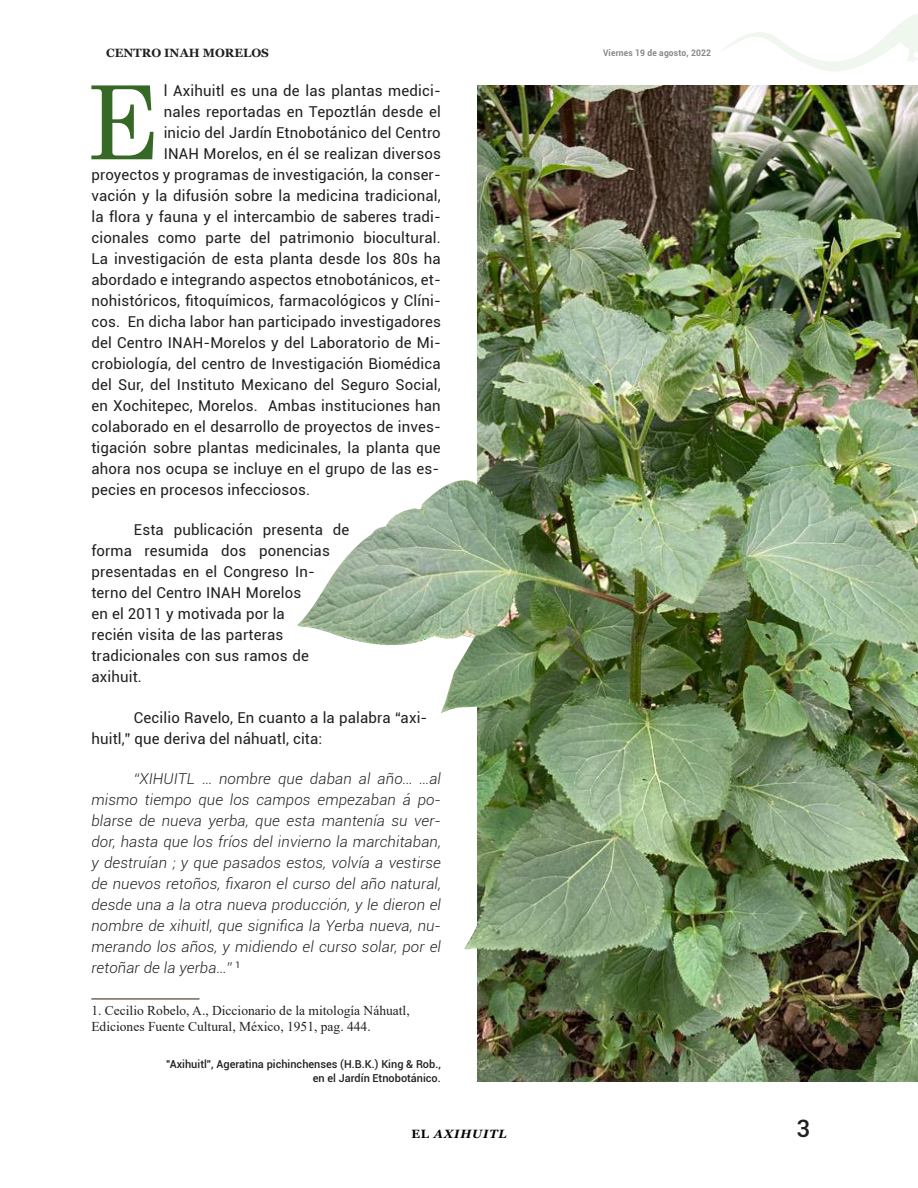
<style>
.page{position:relative;width:918px;height:1188px;background:#fff}
.page>*{position:absolute;margin:0;border:0;box-sizing:border-box;transform-origin:0 0}
.TEXTO_COMPLETO{font:102.3px "Century Schoolbook";color:#366926}
.t1{font:500 24px "Roboto";color:#231f20}
.TEXTO_COMPLETO-2{font:15px/21px "Roboto";letter-spacing:.01em;color:#231f20}
.TEXTO_COMPLETO-3{font:italic 300 15px/21px "Roboto";letter-spacing:.01em;color:#231f20;text-align:justify}
.Texto_nota_al{font:13.5px/16.2px "Times New Roman";color:#231f20}
.t2{font:700 12px "Georgia";color:#231f20}
.t3{font:italic 700 12px "Georgia";letter-spacing:.07em;color:#000001}
.t4{font:500 10.95px "Roboto";color:#231f20}
.t5{font:700 9px "Roboto";letter-spacing:.02em;color:#878787;scale:.94 1}
.s1{font-style:normal}
</style>
<div class="page">
<img style="left:477px;top:85px;width:441px;height:997px">
<img style="left:297px;top:480px;width:318px;height:471px">
<hr style="left:91px;top:999px;width:108px;height:1px;background:#7a6b59">
<svg style="left:722px;top:14px;width:196px;height:57px"></svg>
<p class="t2" style="left:106px;top:45px;width:164px">CENTRO INAH MORELOS</p>
<p class="t5" style="left:603px;top:47px;width:116px">Viernes 19 de agosto, 2022</p>
<p class="TEXTO_COMPLETO" style="left:85px;top:36px;width:75px">E</p>
<p class="TEXTO_COMPLETO-2" style="left:164px;top:80px;width:279px">l Axihuitl es una de las plantas medici-</p>
<p class="TEXTO_COMPLETO-2" style="left:164px;top:101px;width:279px">nales reportadas en Tepoztlán desde el</p>
<p class="TEXTO_COMPLETO-2" style="left:164px;top:122px;width:279px">inicio del Jardín Etnobotánico del Centro</p>
<p class="TEXTO_COMPLETO-2" style="left:164px;top:143px;width:279px">INAH Morelos, en él se realizan diversos</p>
<p class="TEXTO_COMPLETO-2" style="left:91px;top:164px;width:351px">proyectos y programas de investigación, la conser-</p>
<p class="TEXTO_COMPLETO-2" style="left:91px;top:185px;width:351px">vación y la difusión sobre la medicina tradicional,</p>
<p class="TEXTO_COMPLETO-2" style="left:91px;top:206px;width:351px">la flora y fauna y el intercambio de saberes tradi-</p>
<p class="TEXTO_COMPLETO-2" style="left:91px;top:227px;width:351px">cionales como parte del patrimonio biocultural.</p>
<p class="TEXTO_COMPLETO-2" style="left:91px;top:248px;width:351px">La investigación de esta planta desde los 80s ha</p>
<p class="TEXTO_COMPLETO-2" style="left:91px;top:269px;width:351px">abordado e integrando aspectos etnobotánicos, et-</p>
<p class="TEXTO_COMPLETO-2" style="left:91px;top:290px;width:351px">nohistóricos, fitoquímicos, farmacológicos y Clíni-</p>
<p class="TEXTO_COMPLETO-2" style="left:91px;top:311px;width:351px">cos. En dicha labor han participado investigadores</p>
<p class="TEXTO_COMPLETO-2" style="left:91px;top:332px;width:351px">del Centro INAH-Morelos y del Laboratorio de Mi-</p>
<p class="TEXTO_COMPLETO-2" style="left:91px;top:353px;width:351px">crobiología, del centro de Investigación Biomédica</p>
<p class="TEXTO_COMPLETO-2" style="left:91px;top:374px;width:351px">del Sur, del Instituto Mexicano del Seguro Social,</p>
<p class="TEXTO_COMPLETO-2" style="left:91px;top:395px;width:351px">en Xochitepec, Morelos. Ambas instituciones han</p>
<p class="TEXTO_COMPLETO-2" style="left:91px;top:416px;width:351px">colaborado en el desarrollo de proyectos de inves-</p>
<p class="TEXTO_COMPLETO-2" style="left:91px;top:437px;width:351px">tigación sobre plantas medicinales, la planta que</p>
<p class="TEXTO_COMPLETO-2" style="left:91px;top:458px;width:350px">ahora nos ocupa se incluye en el grupo de las es-</p>
<p class="TEXTO_COMPLETO-2" style="left:91px;top:479px;width:220px">pecies en procesos infecciosos.</p>
<p class="TEXTO_COMPLETO-2" style="left:91px;top:519px;width:259px;text-indent:43px">Esta publicación presenta de forma resumida dos ponencias presentadas en el Congreso In&shy;terno del Centro INAH Morelos<br>en el 2011 y motivada por la<br>recién visita de las parteras tradicionales con sus ramos de axihuit.</p>
<p class="TEXTO_COMPLETO-2" style="left:91px;top:706px;width:338px;text-indent:43px">Cecilio Ravelo, En cuanto a la palabra “axi&shy;huitl,” que deriva del náhuatl, cita:</p>
<p class="TEXTO_COMPLETO-3" style="left:91px;top:767px;width:351px;text-indent:43px">“XIHUITL … nombre que daban al año… …al mismo tiempo que los campos empezaban á po&shy;blarse de nueva yerba, que esta mantenía su ver&shy;dor, hasta que los fríos del invierno la marchitaban, y destruían ; y que pasados estos, volvía a vestirse de nuevos retoños, fixaron el curso del año natural, desde una a la otra nueva producción, y le dieron el nombre de xihuitl, que significa la Yerba nueva, nu&shy;merando los años, y midiendo el curso solar, por el retoñar de la yerba…” <sup>1</sup></p>
<p class="Texto_nota_al" style="left:91px;top:1002px;width:320px">1. Cecilio Robelo, A., Diccionario de la mitología Náhuatl,<br>Ediciones Fuente Cultural, México, 1951, pag. 444.</p>
<p class="t4" style="left:166px;top:1057px;width:276px">"Axihuitl”, Ageratina pichinchenses (H.B.K.) King &amp; Rob.,</p>
<p class="t4" style="left:313px;top:1070px;width:130px">en el Jardín Etnobotánico.</p>
<p class="t3" style="left:411px;top:1126px;width:97px"><span class="s1">EL</span> AXIHUITL</p>
<h2 class="t1" style="left:796px;top:1112px;width:15px">3</h2>
</div>
